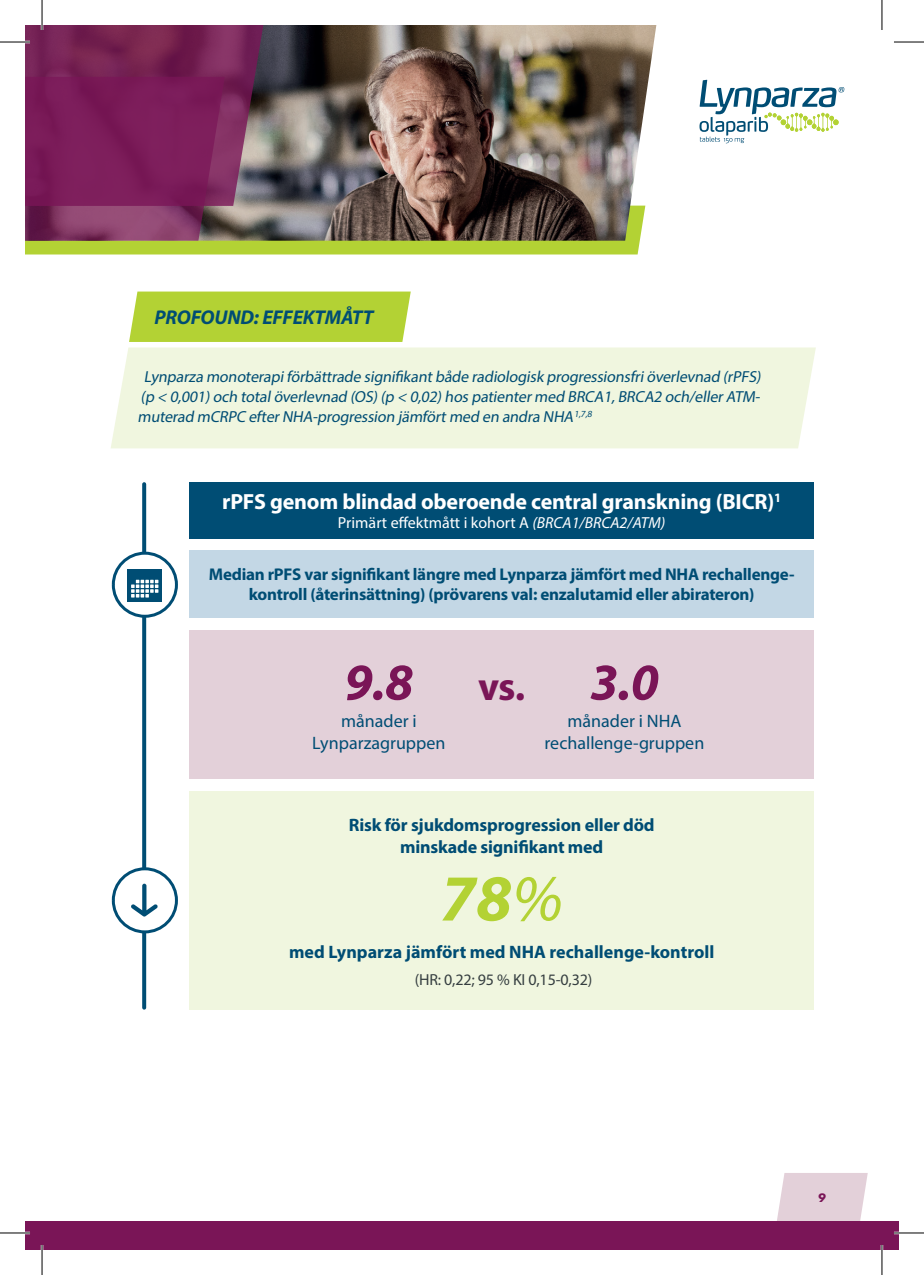
<style>
.page{position:relative;width:924px;height:1275px;background:#fff}
.page>*{position:absolute;margin:0;border:0;box-sizing:border-box;transform-origin:0 0}
.t1{font:italic 700 66px "Myriad Pro";color:#b3d234}
.t2{font:italic 700 52px "Myriad Pro";color:#7a1557}
.t3{font:700 22px "Myriad Pro";letter-spacing:-.01em;color:#fff}
.t4{font:italic 700 20px "Myriad Pro";letter-spacing:-.01em;color:#004d74}
.t5{font:700 18px/22px "Myriad Pro";letter-spacing:-.01em;color:#004d74;text-align:center}
.t6{font:18px/21.6px "Myriad Pro";color:#004d74;text-align:center}
.t7{font:700 17px/20.4px "Myriad Pro";letter-spacing:-.015em;color:#004d74;text-align:center}
.t8{font:italic 16px/20px "Myriad Pro";letter-spacing:-.01em;color:#004d74;text-align:justify}
.t9{font:16px "Myriad Pro";color:#fff}
.t10{font:16px "Myriad Pro";letter-spacing:-.01em;color:#353e40}
.t11{font:italic 700 12.8px "Futura PT";color:#7a1557}
.s1{font-style:italic}
.s2{font-style:normal;font-size:40px}
.s3{font-weight:400}
</style>
<div class="page">
<svg style="left:777px;top:1173px;width:90px;height:48px;background:#e5d3db"></svg>
<div style="left:25px;top:1221px;width:873px;height:29px;background:#7a1557"></div>
<img style="left:25px;top:25px;width:620px;height:229px">
<svg style="left:699px;top:80px;width:144px;height:63px"></svg>
<div style="left:111px;top:347px;width:704px;height:101px;background:#f0f6df"></div>
<div style="left:129px;top:291px;width:281px;height:51px;background:#b3d234"></div>
<div style="left:189px;top:482px;width:624px;height:57px;background:#004d74"></div>
<div style="left:189px;top:550px;width:624px;height:67px;background:#c3d7e5"></div>
<svg style="left:142px;top:484px;width:4px;height:523px;background:#0b557a"></svg>
<svg style="left:112px;top:551px;width:66px;height:67px"></svg>
<div style="left:127px;top:575px;width:35px;height:26px;background:#004d74"></div>
<svg style="left:131px;top:580px;width:27px;height:17px"></svg>
<div style="left:127px;top:569px;width:35px;height:5px;background:#004d74"></div>
<svg style="left:112px;top:867px;width:66px;height:66px"></svg>
<svg style="left:131px;top:883px;width:27px;height:33px"></svg>
<div style="left:189px;top:791px;width:624px;height:218px;background:#f0f6df"></div>
<div style="left:189px;top:630px;width:624px;height:149px;background:#e3d0d9"></div>
<hr style="left:0;top:41px;width:30px;height:2px;background:#fff">
<hr style="left:0;top:1231px;width:30px;height:3px;background:#fff">
<hr style="left:893px;top:1231px;width:30px;height:3px;background:#fff">
<hr style="left:41px;top:0;width:2px;height:30px;background:#fff">
<hr style="left:41px;top:1245px;width:2px;height:30px;background:#fff">
<hr style="left:880px;top:1245px;width:2px;height:30px;background:#fff">
<hr style="left:0;top:42px;width:30px;height:1px;background:#000">
<hr style="left:893px;top:42px;width:30px;height:1px;background:#000">
<hr style="left:0;top:1232px;width:30px;height:1px;background:#000">
<hr style="left:893px;top:1232px;width:30px;height:1px;background:#000">
<hr style="left:42px;top:0;width:1px;height:30px;background:#000">
<hr style="left:42px;top:1245px;width:1px;height:30px;background:#000">
<hr style="left:881px;top:0;width:1px;height:30px;background:#000">
<hr style="left:881px;top:1245px;width:1px;height:30px;background:#000">
<p class="t4" style="left:154px;top:304px;width:220px">PROFOUND: EFFEKTMÅTT</p>
<p class="t8" style="left:137px;top:366px;width:627px;text-indent:6px">Lynparza monoterapiförbättrade signifikantbåde radiologisk progressionsfriöverlevnad (rPFS) (p &lt; 0,001)och totalöverlevnad (OS)(p &lt; 0,02)hos patientermed BRCA1,BRCA2 och/ellerATM&shy;muterad mCRPC efterNHA-progression jämförtmed en andra NHA<sup>1,7,8</sup></p>
<h3 class="t3" style="left:222px;top:487px;width:560px">rPFS genom blindad oberoende central granskning (BICR)<sup>1</sup></h3>
<p class="t9" style="left:338px;top:513px;width:329px">Primärt effektmått i kohort A <span class="s1">(BRCA1/BRCA2/ATM)</span></p>
<p class="t7" style="left:209px;top:563px;width:587px">Median rPFS var signifikant längre med Lynparza jämfört med NHA rechallenge&shy;kontroll (återinsättning) (prövarens val: enzalutamid eller abirateron)</p>
<h2 class="t2" style="left:344px;top:648px;width:182px">9.8 <span class="s2">vs.</span></h2>
<p class="t6" style="left:312px;top:710px;width:135px">månader i<br>Lynparzagruppen</p>
<p class="t6" style="left:544px;top:710px;width:161px">månader i NHA rechallenge-gruppen</p>
<h2 class="t2" style="left:589px;top:648px;width:70px">3.0</h2>
<p class="t5" style="left:348px;top:813px;width:307px">Risk för sjukdomsprogression eller död minskade signifikant med</p>
<h1 class="t1" style="left:440px;top:855px;width:124px">78<span class="s3">%</span></h1>
<p class="t5" style="left:289px;top:940px;width:426px">med Lynparza jämfört med NHA rechallenge-kontroll</p>
<p class="t10" style="left:414px;top:970px;width:179px">(HR: 0,22; 95 % KI 0,15-0,32)</p>
<p class="t11" style="left:817px;top:1190px;width:9px">9</p>
</div>
